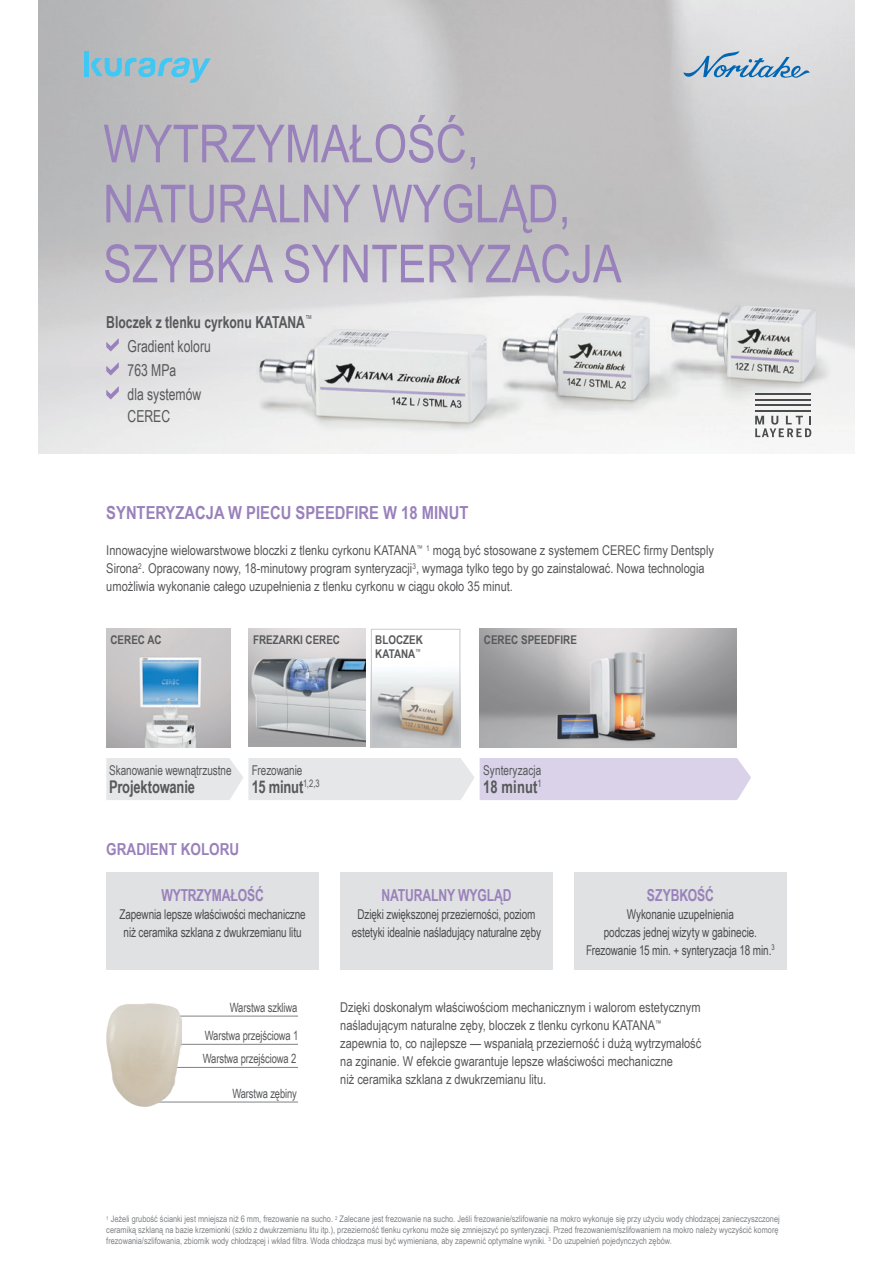
<style>
.page{position:relative;width:893px;height:1263px;background:#fff}
.page>*{position:absolute;margin:0;border:0;box-sizing:border-box;transform-origin:0 0}
.t1{font:52.5px/60px "Arial Narrow";color:#9981bb}
.t2{font:700 18px "Arial Narrow";color:#9981bb}
.t3{font:700 17.55px "Arial Narrow";letter-spacing:-.01em;color:#57585a;scale:.9 1}
.t4{font:16.5px/24px "Arial Narrow";color:#57585a;scale:.9 1}
.t5{font:700 16.5px "Arial Narrow";letter-spacing:-.01em;color:#9981bb;scale:.9 1}
.t6{font:700 16.5px "Arial Narrow";letter-spacing:-.01em;color:#9981bb}
.t7{font:13.5px/18px "Arial Narrow";color:#57585a}
.t8{font:13.5px/18px "Arial Narrow";letter-spacing:-.01em;color:#4b4c4d;text-align:center;scale:.9 1}
.t9{font:13.5px "Arial Narrow";color:#57585a;scale:.9 1}
.t10{font:12.75px/22.5px "Arial Narrow";letter-spacing:-.01em;color:#57585a;scale:.9 1}
.t11{font:700 12px/13.5px "Arial Narrow";color:#57585a}
.t12{font:9px/10.5px "Arial Narrow";color:#808285}
.s1{font-weight:700}
</style>
<div class="page">
<img style="left:38px;top:0;width:817px;height:453px">
<div style="left:84px;top:51px;width:5px;height:25px;background:#40c7f4"></div>
<svg style="left:91px;top:58px;width:120px;height:25px;background:#8cbfd1"></svg>
<svg style="left:683px;top:51px;width:127px;height:28px;background:#aac0d2"></svg>
<img style="left:217px;top:280px;width:638px;height:174px">
<hr style="left:755px;top:393px;width:56px;height:2px;background:#4b4c4d">
<hr style="left:755px;top:399px;width:56px;height:1px;background:#4b4c4d">
<hr style="left:755px;top:404px;width:56px;height:2px;background:#4b4c4d">
<hr style="left:755px;top:410px;width:56px;height:2px;background:#4b4c4d">
<svg style="left:755px;top:416px;width:56px;height:21px"></svg>
<svg style="left:106px;top:338px;width:13px;height:13px"></svg>
<svg style="left:106px;top:362px;width:13px;height:13px"></svg>
<svg style="left:106px;top:386px;width:13px;height:13px"></svg>
<svg style="left:106px;top:758px;width:645px;height:42px;background:#e1dfe9"></svg>
<img style="left:248px;top:629px;width:117px;height:118px">
<img style="left:106px;top:628px;width:124px;height:119px">
<img style="left:373px;top:673px;width:85px;height:72px">
<div style="left:371px;top:629px;width:89px;height:118px;border:1px solid #c7c8ca"></div>
<img style="left:480px;top:629px;width:256px;height:118px">
<hr style="left:134px;top:1016px;width:164px;height:1px;background:#808285">
<hr style="left:130px;top:1044px;width:168px;height:1px;background:#808285">
<hr style="left:134px;top:1067px;width:164px;height:1px;background:#808285">
<hr style="left:146px;top:1101px;width:152px;height:1px;background:#808285">
<img style="left:107px;top:1004px;width:74px;height:103px">
<div style="left:340px;top:872px;width:213px;height:97px;background:#e0e1e3"></div>
<div style="left:106px;top:872px;width:213px;height:97px;background:#e0e1e3"></div>
<div style="left:574px;top:872px;width:213px;height:97px;background:#e0e1e3"></div>
<h1 class="t1" style="left:103px;top:112px;width:520px">WYTRZYMAŁOŚĆ,<br>NATURALNY WYGLĄD,<br>SZYBKA SYNTERYZACJA</h1>
<p class="t4" style="left:128px;top:309px;width:207px;text-indent:-21px"><span class="s1">Bloczek z tlenku cyrkonu KATANA</span><sup>™<br></sup>Gradient koloru<br>763 MPa<br>dla systemów</p>
<p class="t4" style="left:128px;top:404px;width:49px">CEREC</p>
<h2 class="t2" style="left:106px;top:499px;width:364px">SYNTERYZACJA W PIECU SPEEDFIRE W 18 MINUT</h2>
<p class="t7" style="left:106px;top:541px;width:609px">Innowacyjne wielowarstwowe bloczki z tlenku cyrkonu KATANA<sup>™</sup> <sup>1</sup> mogą być stosowane z systemem CEREC firmy Dentsply<br>Sirona<sup>2</sup>. Opracowany nowy, 18-minutowy program synteryzacji<sup>3</sup>, wymaga tylko tego by go zainstalować. Nowa technologia umożliwia wykonanie całego uzupełnienia z tlenku cyrkonu w ciągu około 35 minut.</p>
<p class="t11" style="left:111px;top:633px;width:53px">CEREC AC</p>
<p class="t11" style="left:253px;top:633px;width:88px">FREZARKI CEREC</p>
<p class="t11" style="left:375px;top:633px;width:49px">BLOCZEK<br>KATANA<sup>™</sup></p>
<p class="t11" style="left:484px;top:633px;width:94px">CEREC SPEEDFIRE</p>
<p class="t9" style="left:109px;top:760px;width:137px">Skanowanie wewnątrzustne</p>
<p class="t3" style="left:109px;top:773px;width:97px">Projektowanie</p>
<p class="t9" style="left:252px;top:760px;width:58px">Frezowanie</p>
<p class="t3" style="left:252px;top:773px;width:77px">15 minut<sup>1,2,3</sup></p>
<p class="t9" style="left:483px;top:760px;width:66px">Synteryzacja</p>
<p class="t3" style="left:483px;top:773px;width:67px">18 minut<sup>1</sup></p>
<p class="t6" style="left:106px;top:837px;width:135px">GRADIENT KOLORU</p>
<p class="t5" style="left:161px;top:882px;width:115px">WYTRZYMAŁOŚĆ</p>
<p class="t8" style="left:119px;top:904px;width:209px">Zapewnia lepsze właściwości mechaniczne niż ceramika szklana z dwukrzemianu litu</p>
<p class="t5" style="left:382px;top:882px;width:146px">NATURALNY WYGLĄD</p>
<p class="t8" style="left:352px;top:904px;width:212px">Dzięki zwiększonej przezierności, poziom estetyki idealnie naśladujący naturalne zęby</p>
<p class="t5" style="left:647px;top:882px;width:76px">SZYBKOŚĆ</p>
<p class="t8" style="left:586px;top:904px;width:211px">Wykonanie uzupełnienia<br>podczas jednej wizyty w gabinecie.<br>Frezowanie 15 min. + synteryzacja 18 min.<sup>3</sup></p>
<p class="t10" style="left:230px;top:996px;width:77px">Warstwa szkliwa</p>
<p class="t10" style="left:203px;top:1024px;width:108px">Warstwa przejściowa 1<br>Warstwa przejściowa 2</p>
<p class="t10" style="left:232px;top:1081px;width:73px">Warstwa zębiny</p>
<p class="t7" style="left:340px;top:998px;width:363px">Dzięki doskonałym właściwościom mechanicznym i walorom estetycznym naśladującym naturalne zęby, bloczek z tlenku cyrkonu KATANA<sup>™ </sup>zapewnia to, co najlepsze — wspaniałą przezierność i dużą wytrzymałość na zginanie. W efekcie gwarantuje lepsze właściwości mechaniczne<br>niż ceramika szklana z dwukrzemianu litu.</p>
<p class="t12" style="left:106px;top:1214px;width:675px"><sup>1</sup> Jeżeli grubość ścianki jest mniejsza niż 6 mm, frezowanie na sucho. <sup>2</sup> Zalecane jest frezowanie na sucho. Jeśli frezowanie/szlifowanie na mokro wykonuje się przy użyciu wody chłodzącej zanieczyszczonej ceramiką szklaną na bazie krzemionki (szkło z dwukrzemianu litu itp.), przezierność tlenku cyrkonu może się zmniejszyć po synteryzacji. Przed frezowaniem/szlifowaniem na mokro należy wyczyścić komorę frezowania/szlifowania, zbiornik wody chłodzącej i wkład filtra. Woda chłodząca musi być wymieniana, aby zapewnić optymalne wyniki. <sup>3</sup> Do uzupełnień pojedynczych zębów.</p>
</div>
